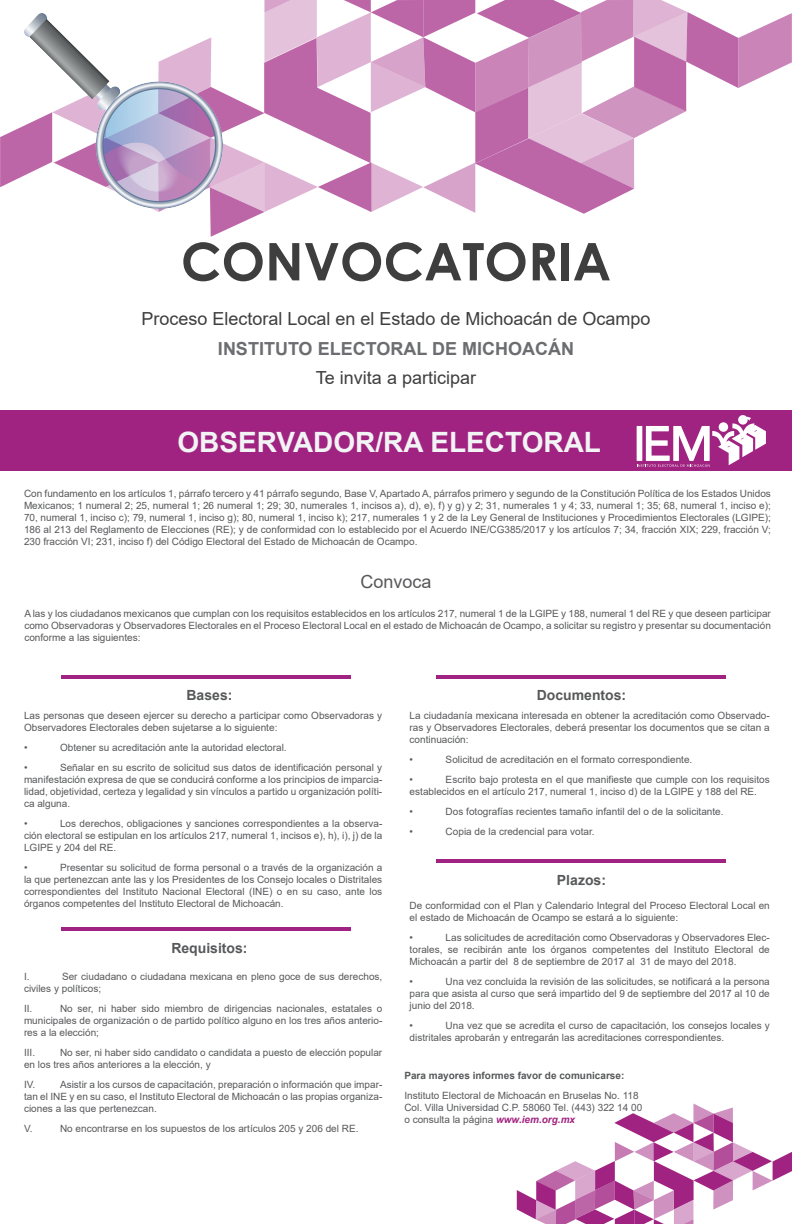
<style>
.page{position:relative;width:792px;height:1224px;background:#fff}
.page>*{position:absolute;margin:0;border:0;box-sizing:border-box;transform-origin:0 0}
.t1{font:700 52px "Century Gothic";color:#3e3e3f}
.t2{font:700 28px "Arial";color:#f2f3f4}
.t3{font:18px "Arial";color:#3e3e3f}
.t4{font:700 18px "Arial";color:#6c6d70}
.t5{font:18px "Arial";color:#57585a}
.t6{font:700 14px "Arial";color:#57585a}
.t7{font:10px/12px "Arial";color:#57585a;text-align:justify}
.t8{font:700 10px "Arial";color:#57585a}
.s1{font-weight:700;font-style:italic;color:#a02381}
</style>
<div class="page">
<svg style="left:0;top:0;width:792px;height:237px"></svg>
<svg style="left:517px;top:1104px;width:275px;height:120px"></svg>
<hr style="left:61px;top:927px;width:290px;height:4px;background:#a02381">
<hr style="left:61px;top:675px;width:290px;height:4px;background:#a02381">
<hr style="left:436px;top:675px;width:290px;height:4px;background:#a02381">
<hr style="left:436px;top:859px;width:290px;height:4px;background:#a02381">
<div style="left:0;top:410px;width:792px;height:61px;background:#a02381"></div>
<img style="left:24px;top:14px;width:198px;height:195px">
<svg style="left:637px;top:415px;width:129px;height:52px"></svg>
<h1 class="t1" style="left:181px;top:222px;width:432px">CONVOCATORIA</h1>
<h3 class="t3" style="left:141px;top:307px;width:511px">Proceso Electoral Local en el Estado de Michoacán de Ocampo</h3>
<h3 class="t4" style="left:218px;top:336px;width:358px">INSTITUTO ELECTORAL DE MICHOACÁN</h3>
<h3 class="t3" style="left:316px;top:366px;width:162px">Te invita a participar</h3>
<h2 class="t2" style="left:177px;top:422px;width:425px">OBSERVADOR/RA ELECTORAL</h2>
<p class="t7" style="left:24px;top:487px;width:749px">Con fundamento en los artículos 1, párrafo tercero y 41 párrafo segundo, Base V, Apartado A, párrafos primero y segundo de la Constitución Política de los Estados Unidos Mexicanos; 1 numeral 2; 25, numeral 1; 26 numeral 1; 29; 30, numerales 1, incisos a), d), e), f) y g) y 2; 31, numerales 1 y 4; 33, numeral 1; 35; 68, numeral 1, inciso e); 70, numeral 1, inciso c); 79, numeral 1, inciso g); 80, numeral 1, inciso k); 217, numerales 1 y 2 de la Ley General de Instituciones y Procedimientos Electorales (LGIPE); 186 al 213 del Reglamento de Elecciones (RE); y de conformidad con lo establecido por el Acuerdo INE/CG385/2017 y los artículos 7; 34, fracción XIX; 229, fracción V; 230 fracción VI; 231, inciso f) del Código Electoral del Estado de Michoacán de Ocampo.</p>
<h3 class="t5" style="left:360px;top:570px;width:73px">Convoca</h3>
<p class="t7" style="left:24px;top:607px;width:748px">A las y los ciudadanos mexicanos que cumplan con los requisitos establecidos en los artículos 217, numeral 1 de la LGIPE y 188, numeral 1 del RE y que deseen participar como Observadoras y Observadores Electorales en el Proceso Electoral Local en el estado de Michoacán de Ocampo, a solicitar su registro y presentar su documentación conforme a las siguientes:</p>
<h3 class="t6" style="left:187px;top:685px;width:47px">Bases:</h3>
<p class="t7" style="left:24px;top:710px;width:360px">Las personas que deseen ejercer su derecho a participar como Observadoras y<br>Observadores Electorales deben sujetarse a lo siguiente:</p>
<p class="t7" style="left:24px;top:742px;width:5px">•</p>
<p class="t7" style="left:60px;top:742px;width:228px">Obtener su acreditación ante la autoridad electoral.</p>
<p class="t7" style="left:24px;top:762px;width:5px">•</p>
<p class="t7" style="left:24px;top:762px;width:360px;text-indent:36px">Señalar en su escrito de solicitud sus datos de identificación personal y manifestación expresa de que se conducirá conforme a los principios de imparcia&shy;lidad, objetividad, certeza y legalidad y sin vínculos a partido u organización políti&shy;ca alguna.</p>
<p class="t7" style="left:24px;top:818px;width:5px">•</p>
<p class="t7" style="left:24px;top:818px;width:360px;text-indent:36px">Los derechos, obligaciones y sanciones correspondientes a la observa&shy;ción electoral se estipulan en los artículos 217, numeral 1, incisos e), h), i), j) de la LGIPE y 204 del RE.</p>
<p class="t7" style="left:24px;top:862px;width:5px">•</p>
<p class="t7" style="left:24px;top:862px;width:360px;text-indent:36px">Presentar su solicitud de forma personal o a través de la organización a la que pertenezcan ante las y los Presidentes de los Consejo locales o Distritales correspondientes del Instituto Nacional Electoral (INE) o en su caso, ante los órganos competentes del Instituto Electoral de Michoacán.</p>
<h3 class="t6" style="left:171px;top:938px;width:78px">Requisitos:</h3>
<p class="t7" style="left:24px;top:970px;width:360px;text-indent:38px">Ser ciudadano o ciudadana mexicana en pleno goce de sus derechos, civiles y políticos;</p>
<p class="t7" style="left:24px;top:1002px;width:10px">II.</p>
<p class="t7" style="left:24px;top:970px;width:7px">I.</p>
<p class="t7" style="left:24px;top:1002px;width:360px;text-indent:36px">No ser, ni haber sido miembro de dirigencias nacionales, estatales o municipales de organización o de partido político alguno en los tres años anterio&shy;res a la elección;</p>
<p class="t7" style="left:24px;top:1046px;width:13px">III.</p>
<p class="t7" style="left:24px;top:1046px;width:360px;text-indent:36px">No ser, ni haber sido candidato o candidata a puesto de elección popular en los tres años anteriores a la elección, y</p>
<p class="t7" style="left:24px;top:1078px;width:13px">IV.</p>
<p class="t7" style="left:24px;top:1078px;width:360px;text-indent:36px">Asistir a los cursos de capacitación, preparación o información que impar&shy;tan el INE y en su caso, el Instituto Electoral de Michoacán o las propias organiza&shy;ciones a las que pertenezcan.</p>
<p class="t7" style="left:24px;top:1122px;width:10px">V.</p>
<p class="t7" style="left:60px;top:1122px;width:300px">No encontrarse en los supuestos de los artículos 205 y 206 del RE.</p>
<h3 class="t6" style="left:537px;top:685px;width:91px">Documentos:</h3>
<p class="t7" style="left:410px;top:710px;width:362px">La ciudadanía mexicana interesada en obtener la acreditación como Observado&shy;ras y Observadores Electorales, deberá presentar los documentos que se citan a continuación:</p>
<p class="t7" style="left:410px;top:754px;width:5px">•</p>
<p class="t7" style="left:446px;top:754px;width:248px">Solicitud de acreditación en el formato correspondiente.</p>
<p class="t7" style="left:410px;top:774px;width:5px">•</p>
<p class="t7" style="left:410px;top:774px;width:362px;text-indent:36px">Escrito bajo protesta en el que manifieste que cumple con los requisitos establecidos en el artículo 217, numeral 1, inciso d) de la LGIPE y 188 del RE.</p>
<p class="t7" style="left:410px;top:806px;width:5px">•</p>
<p class="t7" style="left:446px;top:806px;width:279px">Dos fotografías recientes tamaño infantil del o de la solicitante.</p>
<p class="t7" style="left:410px;top:826px;width:5px">•</p>
<p class="t7" style="left:446px;top:826px;width:150px">Copia de la credencial para votar.</p>
<h3 class="t6" style="left:557px;top:870px;width:51px">Plazos:</h3>
<p class="t7" style="left:410px;top:899px;width:362px">De conformidad con el Plan y Calendario Integral del Proceso Electoral Local en el estado de Michoacán de Ocampo se estará a lo siguiente:</p>
<p class="t7" style="left:410px;top:931px;width:5px">•</p>
<p class="t7" style="left:410px;top:931px;width:362px;text-indent:36px">Las solicitudes de acreditación como Observadoras y Observadores Elec&shy;torales, se recibirán ante los órganos competentes del Instituto Electoral de Michoacán a partir del 8 de septiembre de 2017 al 31 de mayo del 2018.</p>
<p class="t7" style="left:410px;top:975px;width:5px">•</p>
<p class="t7" style="left:410px;top:975px;width:362px;text-indent:36px">Una vez concluida la revisión de las solicitudes, se notificará a la persona para que asista al curso que será impartido del 9 de septiembre del 2017 al 10 de junio del 2018.</p>
<p class="t7" style="left:410px;top:1019px;width:5px">•</p>
<p class="t7" style="left:410px;top:1019px;width:362px;text-indent:36px">Una vez que se acredita el curso de capacitación, los consejos locales y distritales aprobarán y entregarán las acreditaciones correspondientes.</p>
<p class="t8" style="left:404px;top:1068px;width:222px">Para mayores informes favor de comunicarse:</p>
<p class="t7" style="left:404px;top:1089px;width:239px;text-align:left">Instituto Electoral de Michoacán en Bruselas No. 118<br>Col. Villa Universidad C.P. 58060 Tel. (443) 322 14 00 o consulta la página <span class="s1">www.iem.org.mx</span></p>
</div>
